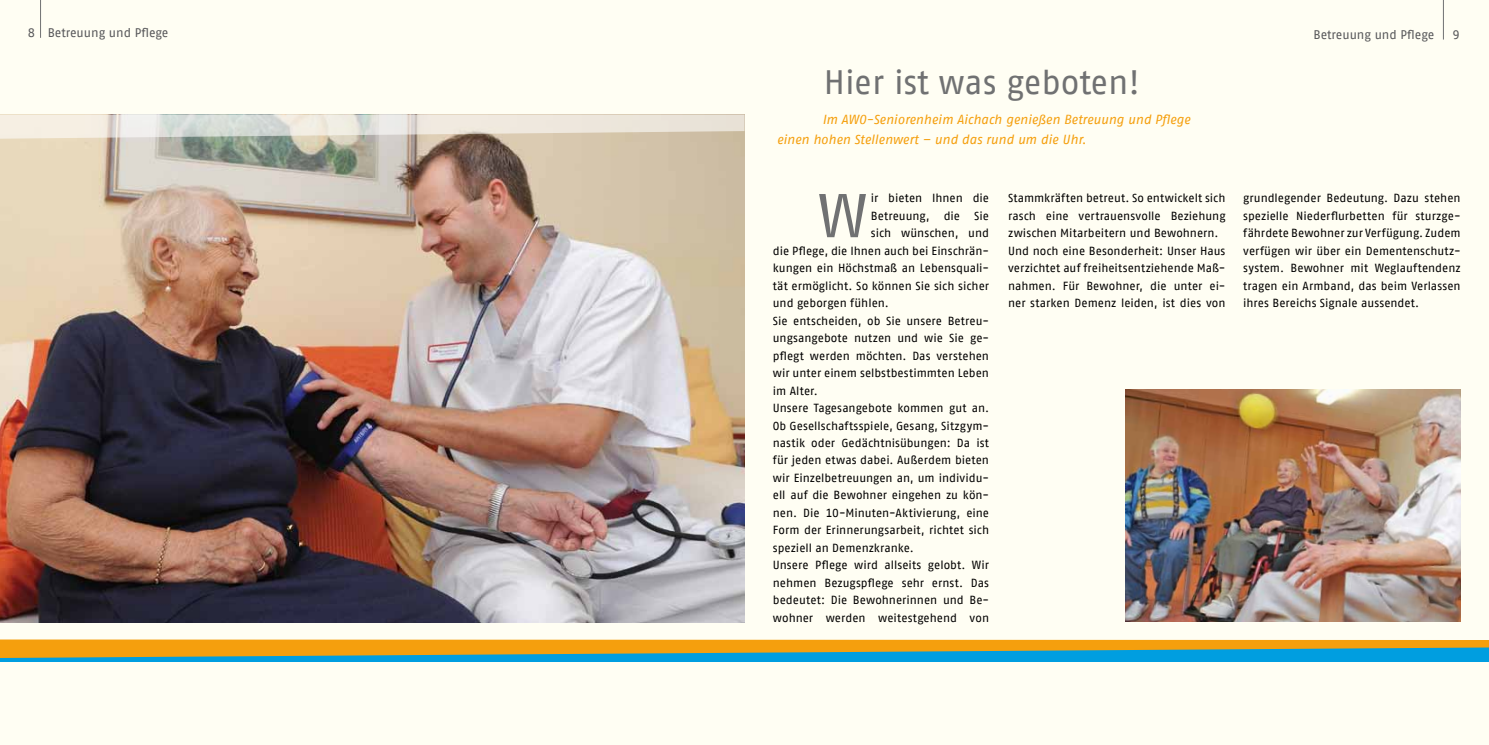
<style>
.page{position:relative;width:1489px;height:745px;background:#fff}
.page>*{position:absolute;margin:0;border:0;box-sizing:border-box;transform-origin:0 0}
.t1{font:61.62px "AWO Fago Office";color:#707172}
.t2{font:33.75px "AWO Fago Office";letter-spacing:-.005em;color:#707172}
.t3{font:italic 13.12px/20px "AWO Fago Office";letter-spacing:-.005em;color:#f59f0d}
.t4{font:12.5px "AWO Fago Office";color:#58585a}
.t5{font:11.75px/17.5px "AWO Fago Office";color:#000}
</style>
<div class="page">
<div style="left:0;top:0;width:1488px;height:744px;background:#fffef3"></div>
<img style="left:0;top:139px;width:744px;height:482px">
<div style="left:0;top:640px;width:1488px;height:21px;background:#009ee0"></div>
<svg style="left:0;top:639px;width:1488px;height:18px"></svg>
<hr style="left:1442px;top:0;width:1px;height:40px;background:#707172">
<svg style="left:0;top:115px;width:744px;height:24px"></svg>
<hr style="left:40px;top:0;width:1px;height:38px;background:#707172">
<img style="left:1125px;top:389px;width:335px;height:232px">
<p class="t4" style="left:28px;top:26px;width:142px">8 Betreuung und Pflege</p>
<h2 class="t2" style="left:823px;top:63px;width:318px">Hier ist was geboten!</h2>
<p class="t3" style="left:776px;top:109px;width:415px;text-indent:46px">Im AWO-Seniorenheim Aichach genießen Betreuung und Pflege einen hohen Stellenwert – und das rund um die Uhr.</p>
<p class="t4" style="left:1313px;top:27px;width:122px">Betreuung und Pflege</p>
<p class="t4" style="left:1452px;top:27px;width:9px">9</p>
<h1 class="t1" style="left:817px;top:181px;width:51px">W</h1>
<p class="t5" style="left:870px;top:189px;width:120px">ir bieten Ihnen die</p>
<p class="t5" style="left:870px;top:207px;width:120px">Betreuung, die Sie</p>
<p class="t5" style="left:870px;top:224px;width:120px">sich wünschen, und</p>
<p class="t5" style="left:772px;top:241px;width:218px">die Pflege, die Ihnen auch bei Einschrän-</p>
<p class="t5" style="left:772px;top:259px;width:218px">kungen ein Höchstmaß an Lebensquali-</p>
<p class="t5" style="left:772px;top:276px;width:218px">tät ermöglicht. So können Sie sich sicher</p>
<p class="t5" style="left:772px;top:294px;width:117px">und geborgen fühlen.</p>
<p class="t5" style="left:772px;top:311px;width:218px">Sie entscheiden, ob Sie unsere Betreu-</p>
<p class="t5" style="left:772px;top:329px;width:218px">ungsangebote nutzen und wie Sie ge-</p>
<p class="t5" style="left:772px;top:346px;width:218px">pflegt werden möchten. Das verstehen</p>
<p class="t5" style="left:772px;top:364px;width:218px">wir unter einem selbstbestimmten Leben</p>
<p class="t5" style="left:772px;top:381px;width:47px">im Alter.</p>
<p class="t5" style="left:772px;top:399px;width:218px">Unsere Tagesangebote kommen gut an.</p>
<p class="t5" style="left:772px;top:416px;width:218px">Ob Gesellschaftsspiele, Gesang, Sitzgym-</p>
<p class="t5" style="left:772px;top:434px;width:218px">nastik oder Gedächtnisübungen: Da ist</p>
<p class="t5" style="left:772px;top:451px;width:218px">für jeden etwas dabei. Außerdem bieten</p>
<p class="t5" style="left:772px;top:468px;width:218px">wir Einzelbetreuungen an, um individu-</p>
<p class="t5" style="left:772px;top:486px;width:218px">ell auf die Bewohner eingehen zu kön-</p>
<p class="t5" style="left:772px;top:503px;width:218px">nen. Die 10-Minuten-Aktivierung, eine</p>
<p class="t5" style="left:772px;top:521px;width:218px">Form der Erinnerungsarbeit, richtet sich</p>
<p class="t5" style="left:772px;top:538px;width:142px">speziell an Demenzkranke.</p>
<p class="t5" style="left:772px;top:556px;width:218px">Unsere Pflege wird allseits gelobt. Wir</p>
<p class="t5" style="left:772px;top:573px;width:218px">nehmen Bezugspflege sehr ernst. Das</p>
<p class="t5" style="left:772px;top:591px;width:218px">bedeutet: Die Bewohnerinnen und Be-</p>
<p class="t5" style="left:772px;top:608px;width:218px">wohner werden weitestgehend von</p>
<p class="t5" style="left:1008px;top:189px;width:219px">Stammkräften betreut. So entwickelt sich rasch eine vertrauensvolle Beziehung zwischen Mitarbeitern und Bewohnern.<br>Und noch eine Besonderheit: Unser Haus verzichtet auf freiheitsentziehende Maß&shy;nahmen. Für Bewohner, die unter ei&shy;ner starken Demenz leiden, ist dies von</p>
<p class="t5" style="left:1243px;top:189px;width:219px;text-align:justify">grundlegender Bedeutung. Dazu stehen spezielle Niederflurbetten für sturzge&shy;fährdete Bewohner zur Verfügung. Zudem verfügen wir über ein Dementenschutz&shy;system. Bewohner mit Weglauftendenz tragen ein Armband, das beim Verlassen ihres Bereichs Signale aussendet.</p>
</div>
